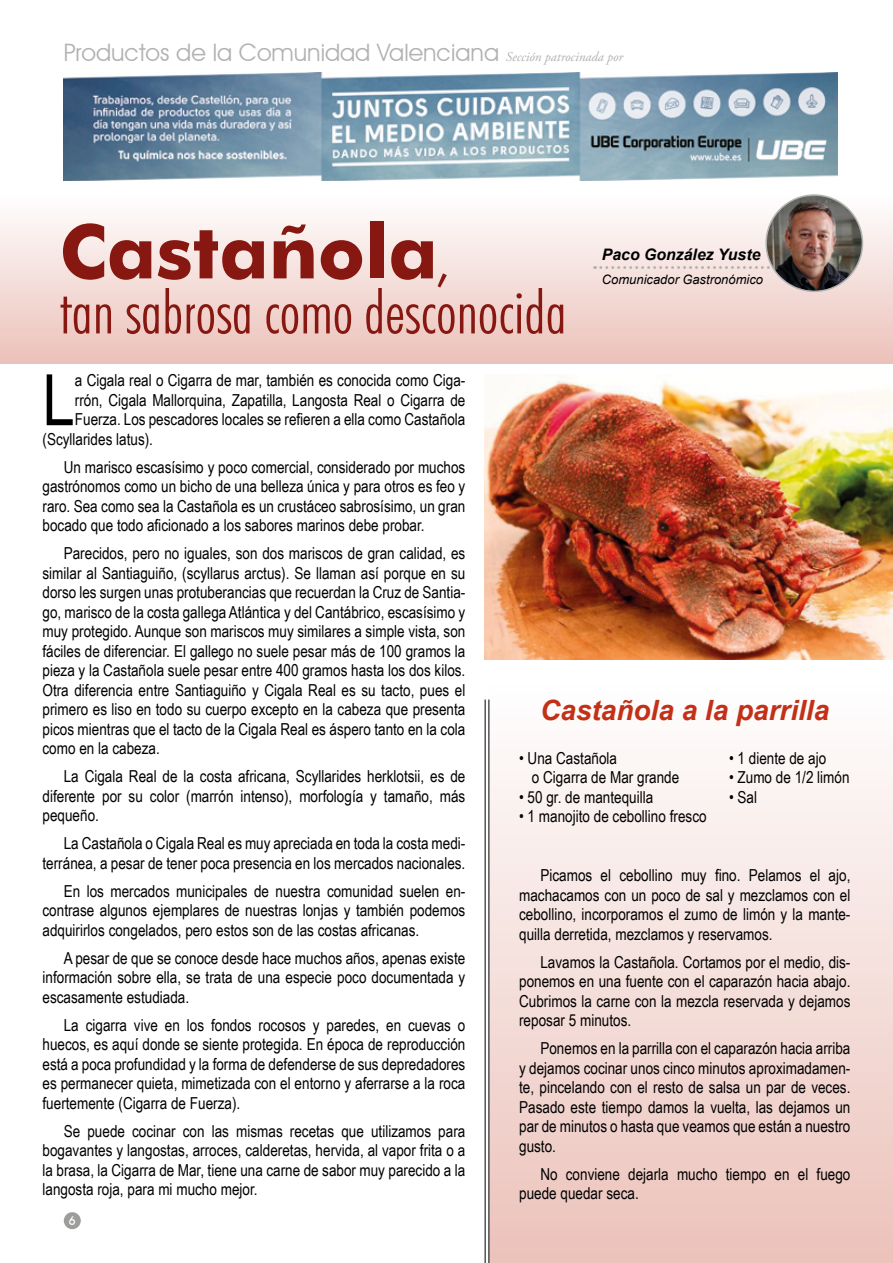
<style>
.page{position:relative;width:893px;height:1263px;background:#fff}
.page>*{position:absolute;margin:0;border:0;box-sizing:border-box;transform-origin:0 0}
.t1{font:700 75.15px "Futura BT";color:#871811}
.t2{font:70.95px "Arial Narrow";color:#000}
.t3{font:300 condensed 60px "Futura BT";color:#871811}
.t4{font:italic 700 27.9px "Arial";color:#c23117}
.t5{font:24px "Avant Garde IT Cby BT";color:#b2b2b2}
.t6{font:16.5px/19.5px "Arial Narrow";color:#000;text-align:justify}
.t7{font:italic 700 15.9px "Arial";color:#000}
.t8{font:italic 12.9px "Arial";color:#000}
.t9{font:500 12px "Avant Garde IT Cby BT";color:#fff}
.s1{font-family:"Adobe Garamond Pro";font-style:italic;font-size:13.5px}
.s2{font-weight:300;font-stretch:condensed;font-size:60px}
</style>
<div class="page">
<div style="left:489px;top:685px;width:404px;height:578px;background:linear-gradient(to bottom,#fefefe,#ecc2ba)"></div>
<div style="left:0;top:194px;width:893px;height:170px;background:linear-gradient(to bottom,#fefefe,#ebc1b9)"></div>
<img style="left:64px;top:72px;width:774px;height:108px">
<div style="left:595px;top:230px;width:178px;height:39px;background:#f8eae8"></div>
<img style="left:766px;top:195px;width:96px;height:96px;border-radius:48px">
<div style="left:765px;top:194px;width:98px;height:98px;border:2px solid #b2b2b2;border-radius:50%"></div>
<img style="left:485px;top:376px;width:408px;height:283px">
<hr style="left:488px;top:699px;width:1px;height:564px;background:#000">
<hr style="left:485px;top:699px;width:1px;height:564px;background:#000">
<div style="left:64px;top:1212px;width:17px;height:17px;background:#9d9d9c;border-radius:50%"></div>
<h3 class="t5" style="left:64px;top:38px;width:561px">Productos de la Comunidad Valenciana <span class="s1">Sección patrocinada por</span></h3>
<h1 class="t1" style="left:60px;top:206px;width:392px">Castañola<span class="s2">,</span></h1>
<h3 class="t3" style="left:60px;top:276px;width:509px">tan sabrosa como desconocida</h3>
<p class="t7" style="left:602px;top:244px;width:160px">Paco González Yuste</p>
<p class="t8" style="left:602px;top:271px;width:163px">Comunicador Gastronómico</p>
<h2 class="t2" style="left:43px;top:348px;width:34px">L</h2>
<p class="t6" style="left:75px;top:370px;width:392px">a Cigala real o Cigarra de mar, también es conocida como Ciga-</p>
<p class="t6" style="left:75px;top:389px;width:392px">rrón, Cigala Mallorquina, Zapatilla, Langosta Real o Cigarra de</p>
<p class="t6" style="left:75px;top:409px;width:392px">Fuerza. Los pescadores locales se refieren a ella como Castañola</p>
<p class="t6" style="left:43px;top:428px;width:112px">(Scyllarides latus).</p>
<p class="t6" style="left:43px;top:456px;width:424px;text-indent:21px">Un marisco escasísimo y poco comercial, considerado por muchos gastrónomos como un bicho de una belleza única y para otros es feo y raro. Sea como sea la Castañola es un crustáceo sabrosísimo, un gran bocado que todo aficionado a los sabores marinos debe probar.</p>
<p class="t6" style="left:43px;top:543px;width:424px;text-indent:21px">Parecidos, pero no iguales, son dos mariscos de gran calidad, es similar al Santiaguiño, (scyllarus arctus). Se llaman así porque en su dorso les surgen unas protuberancias que recuerdan la Cruz de Santia&shy;go, marisco de la costa gallega Atlántica y del Cantábrico, escasísimo y muy protegido. Aunque son mariscos muy similares a simple vista, son fáciles de diferenciar. El gallego no suele pesar más de 100 gramos la pieza y la Castañola suele pesar entre 400 gramos hasta los dos kilos.<br>Otra diferencia entre Santiaguiño y Cigala Real es su tacto, pues el primero es liso en todo su cuerpo excepto en la cabeza que presenta picos mientras que el tacto de la Cigala Real es áspero tanto en la cola como en la cabeza.</p>
<p class="t6" style="left:43px;top:766px;width:424px;text-indent:21px">La Cigala Real de la costa africana, Scyllarides herklotsii, es de diferente por su color (marrón intenso), morfología y tamaño, más pequeño.</p>
<p class="t6" style="left:43px;top:833px;width:424px;text-align:right">La Castañola o Cigala Real es muy apreciada en toda la costa medi&shy;terránea, a pesar de tener poca presencia en los mercados nacionales.</p>
<p class="t6" style="left:43px;top:881px;width:424px;text-indent:21px">En los mercados municipales de nuestra comunidad suelen en&shy;contrase algunos ejemplares de nuestras lonjas y también podemos adquirirlos congelados, pero estos son de las costas africanas.</p>
<p class="t6" style="left:43px;top:948px;width:424px;text-indent:21px">A pesar de que se conoce desde hace muchos años, apenas existe información sobre ella, se trata de una especie poco documentada y escasamente estudiada.</p>
<p class="t6" style="left:43px;top:1015px;width:424px;text-indent:21px">La cigarra vive en los fondos rocosos y paredes, en cuevas o huecos, es aquí donde se siente protegida. En época de reproducción está a poca profundidad y la forma de defenderse de sus depredadores es permanecer quieta, mimetizada con el entorno y aferrarse a la roca fuertemente (Cigarra de Fuerza).</p>
<p class="t6" style="left:43px;top:1121px;width:424px;text-indent:21px">Se puede cocinar con las mismas recetas que utilizamos para bogavantes y langostas, arroces, calderetas, hervida, al vapor frita o a la brasa, la Cigarra de Mar, tiene una carne de sabor muy parecido a la langosta roja, para mi mucho mejor.</p>
<p class="t9" style="left:69px;top:1213px;width:8px">6</p>
<h3 class="t4" style="left:540px;top:691px;width:290px">Castañola a la parrilla</h3>
<p class="t6" style="left:532px;top:748px;width:149px;text-indent:-13px">• Una Castañola<br>o Cigarra de Mar grande</p>
<p class="t6" style="left:519px;top:787px;width:136px">• 50 gr. de mantequilla</p>
<p class="t6" style="left:519px;top:806px;width:189px">• 1 manojito de cebollino fresco</p>
<p class="t6" style="left:729px;top:748px;width:99px">• 1 diente de ajo</p>
<p class="t6" style="left:729px;top:767px;width:122px">• Zumo de 1/2 limón</p>
<p class="t6" style="left:729px;top:787px;width:30px">• Sal</p>
<p class="t6" style="left:519px;top:865px;width:333px;text-indent:21px">Picamos el cebollino muy fino. Pelamos el ajo, machacamos con un poco de sal y mezclamos con el cebollino, incorporamos el zumo de limón y la mante&shy;quilla derretida, mezclamos y reservamos.</p>
<p class="t6" style="left:519px;top:951px;width:333px;text-indent:21px">Lavamos la Castañola. Cortamos por el medio, dis&shy;ponemos en una fuente con el caparazón hacia abajo.<br>Cubrimos la carne con la mezcla reservada y dejamos reposar 5 minutos.</p>
<p class="t6" style="left:519px;top:1038px;width:333px;text-indent:21px">Ponemos en la parrilla con el caparazón hacia arriba y dejamos cocinar unos cinco minutos aproximadamen&shy;te, pincelando con el resto de salsa un par de veces.<br>Pasado este tiempo damos la vuelta, las dejamos un par de minutos o hasta que veamos que están a nuestro gusto.</p>
<p class="t6" style="left:519px;top:1163px;width:333px;text-indent:21px">No conviene dejarla mucho tiempo en el fuego puede quedar seca.</p>
</div>
